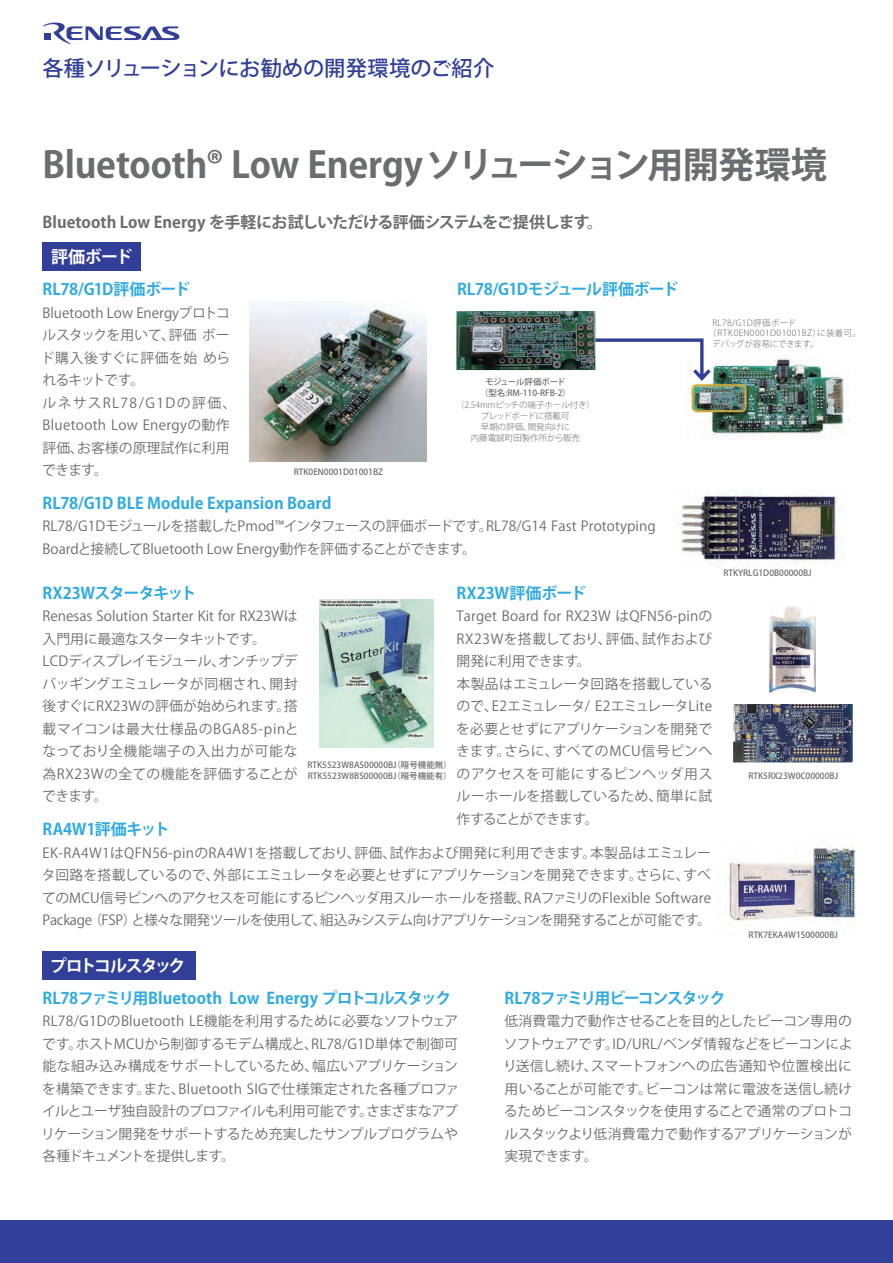
<style>
.page{position:relative;width:893px;height:1263px;background:#fff}
.page>*{position:absolute;margin:0;border:0;box-sizing:border-box;transform-origin:0 0}
.t1{font:700 36.15px "Koz Go Pro";letter-spacing:-.01em;color:#6c6d70}
.t2{font:500 21.3px "Koz Go Pro";letter-spacing:-.01em;color:#323f99}
.t3{font:700 16.95px "Koz Go Pro";letter-spacing:-.135em;color:#fff}
.t4{font:700 16.95px "Koz Go Pro";letter-spacing:-.095em;color:#fff}
.t5{font:700 15.9px "Koz Go Pro";letter-spacing:-.015em;color:#30abe1}
.t6{font:700 15.9px "Koz Go Pro";letter-spacing:-.01em;color:#6c6d70}
.t7{font:700 15.9px "Koz Go Pro";letter-spacing:-.045em;color:#30abe1}
.t8{font:700 15.9px "Koz Go Pro";letter-spacing:-.095em;color:#30abe1}
.t9{font:700 15.9px "Koz Go Pro";letter-spacing:-.04em;color:#30abe1}
.t10{font:13.8px/22.5px "Koz Go Pro";color:#6c6d70}
.t11{font:500 8.55px/11.2px "Koz Go Pro";color:#6c6d70;text-align:center}
.t12{font:300 8.55px/11.2px "Koz Go Pro";color:#6c6d70;text-align:center}
.t13{font:300 8.55px "Koz Go Pro";letter-spacing:.05em;color:#6c6d70}
.t14{font:300 8.55px "Koz Go Pro";letter-spacing:.04em;color:#6c6d70}
.t15{font:300 8.55px "Koz Go Pro";letter-spacing:-.02em;color:#6c6d70}
</style>
<div class="page">
<div style="left:0;top:1220px;width:893px;height:43px;background:#323f99"></div>
<svg style="left:43px;top:22px;width:136px;height:22px"></svg>
<div style="left:43px;top:242px;width:98px;height:29px;background:#323f99"></div>
<div style="left:43px;top:951px;width:153px;height:29px;background:#323f99"></div>
<img style="left:250px;top:302px;width:177px;height:160px">
<img style="left:690px;top:358px;width:160px;height:81px">
<img style="left:456px;top:311px;width:139px;height:59px">
<svg style="left:595px;top:338px;width:116px;height:43px"></svg>
<img style="left:678px;top:493px;width:163px;height:74px">
<img style="left:320px;top:600px;width:114px;height:148px">
<img style="left:769px;top:606px;width:46px;height:86px">
<img style="left:734px;top:704px;width:119px;height:58px">
<img style="left:725px;top:847px;width:131px;height:76px">
<h2 class="t2" style="left:43px;top:55px;width:453px">各種ソリューションにお勧めの開発環境のご紹介</h2>
<h1 class="t1" style="left:43px;top:141px;width:786px">Bluetooth® Low Energyソリューション用開発環境</h1>
<p class="t6" style="left:43px;top:211px;width:562px">Bluetooth Low Energy を手軽にお試しいただける評価システムをご提供します。</p>
<p class="t4" style="left:51px;top:245px;width:83px">評価ボード</p>
<p class="t7" style="left:457px;top:279px;width:223px">RL78/G1Dモジュール評価ボード</p>
<p class="t5" style="left:43px;top:279px;width:149px">RL78/G1D評価ボード</p>
<p class="t10" style="left:41px;top:302px;width:197px">Bluetooth Low Energyプロトコルスタックを用いて、評価 ボード購入後すぐに評価を始 められるキットです。<br>ルネサスRL78/G1Dの評価、<br>Bluetooth Low Energyの動作評価、お客様の原理試作に利用できます。</p>
<p class="t5" style="left:43px;top:493px;width:290px">RL78/G1D BLE Module Expansion Board</p>
<p class="t10" style="left:43px;top:515px;width:615px">RL78/G1Dモジュールを搭載したPmod™インタフェースの評価ボードです。RL78/G14 Fast Prototyping<br>Boardと接続してBluetooth Low Energy動作を評価することができます。</p>
<p class="t9" style="left:43px;top:583px;width:155px">RX23Wスタータキット</p>
<p class="t10" style="left:42px;top:605px;width:258px">Renesas Solution Starter Kit for RX23Wは入門用に最適なスタータキットです。<br>LCDディスプレイモジュール、オンチップデバッギングエミュレータが同梱され、開封後すぐにRX23Wの評価が始められます。搭載マイコンは最大仕様品のBGA85-pinとなっており全機能端子の入出力が可能な為RX23Wの全ての機能を評価することができます。</p>
<p class="t5" style="left:43px;top:819px;width:129px">RA4W1評価キット</p>
<p class="t10" style="left:42px;top:842px;width:671px;text-align:justify">EK-RA4W1はQFN56-pinのRA4W1を搭載しており、評価、試作および開発に利用できます。本製品はエミュレータ回路を搭載しているので、外部にエミュレータを必要とせずにアプリケーションを開発できます。さらに、すべてのMCU信号ピンへのアクセスを可能にするピンヘッダ用スルーホールを搭載、RAファミリのFlexible Software Package （FSP）と様々な開発ツールを使用して、組込みシステム向けアプリケーションを開発することが可能です。</p>
<p class="t14" style="left:712px;top:317px;width:85px">RL78/G1D評価ボード</p>
<p class="t13" style="left:708px;top:328px;width:154px">（RTK0EN0001D01001BZ）に装着可。</p>
<p class="t15" style="left:712px;top:338px;width:108px">デバッグが容易にできます。</p>
<p class="t11" style="left:480px;top:377px;width:92px">モジュール評価ボード<br>（型名:RM-110-RFB-2）</p>
<p class="t12" style="left:456px;top:399px;width:140px">（2.54mmピッチの端子ホール付き）ブレッドボードに搭載可<br>早期の評価、開発向けに<br>内藤電誠町田製作所から販売</p>
<p class="t11" style="left:294px;top:467px;width:91px">RTK0EN0001D01001BZ</p>
<p class="t11" style="left:723px;top:568px;width:90px">RTKYRLG1D0B00000BJ</p>
<p class="t5" style="left:457px;top:583px;width:131px">RX23W評価ボード</p>
<p class="t10" style="left:456px;top:605px;width:258px">Target Board for RX23W はQFN56-pinの<br>RX23Wを搭載しており、評価、試作および開発に利用できます。<br>本製品はエミュレータ回路を搭載しているので、E2エミュレータ/ E2エミュレータLiteを必要とせずにアプリケーションを開発できます。さらに、すべてのMCU信号ピンへのアクセスを可能にするピンヘッダ用スルーホールを搭載しているため、簡単に試作することができます。</p>
<p class="t11" style="left:307px;top:759px;width:146px;text-align:left">RTK5523W8AS00000BJ（暗号機能無）<br>RTK5523W8BS00000BJ（暗号機能有）</p>
<p class="t11" style="left:748px;top:770px;width:91px">RTK5RX23W0C00000BJ</p>
<p class="t3" style="left:50px;top:955px;width:137px">プロトコルスタック</p>
<p class="t5" style="left:43px;top:988px;width:410px">RL78ファミリ用Bluetooth Low Energy プロトコルスタック</p>
<p class="t10" style="left:41px;top:1010px;width:419px;text-align:justify">RL78/G1DのBluetooth LE機能を利用するために必要なソフトウェアです。ホストMCUから制御するモデム構成と、RL78/G1D単体で制御可能な組み込み構成をサポートしているため、幅広いアプリケーションを構築できます。また、Bluetooth SIGで仕様策定された各種プロファイルとユーザ独自設計のプロファイルも利用可能です。さまざまなアプリケーション開発をサポートするため充実したサンプルプログラムや各種ドキュメントを提供します。</p>
<p class="t11" style="left:749px;top:930px;width:91px">RTK7EKA4W1S00000BJ</p>
<p class="t8" style="left:505px;top:988px;width:223px">RL78ファミリ用ビーコンスタック</p>
<p class="t10" style="left:503px;top:1010px;width:351px;text-align:justify">低消費電力で動作させることを目的としたビーコン専用のソフトウェアです。ID/URL/ベンダ情報などをビーコンにより送信し続け、スマートフォンへの広告通知や位置検出に用いることが可能です。ビーコンは常に電波を送信し続けるためビーコンスタックを使用することで通常のプロトコルスタックより低消費電力で動作するアプリケーションが実現できます。</p>
</div>
